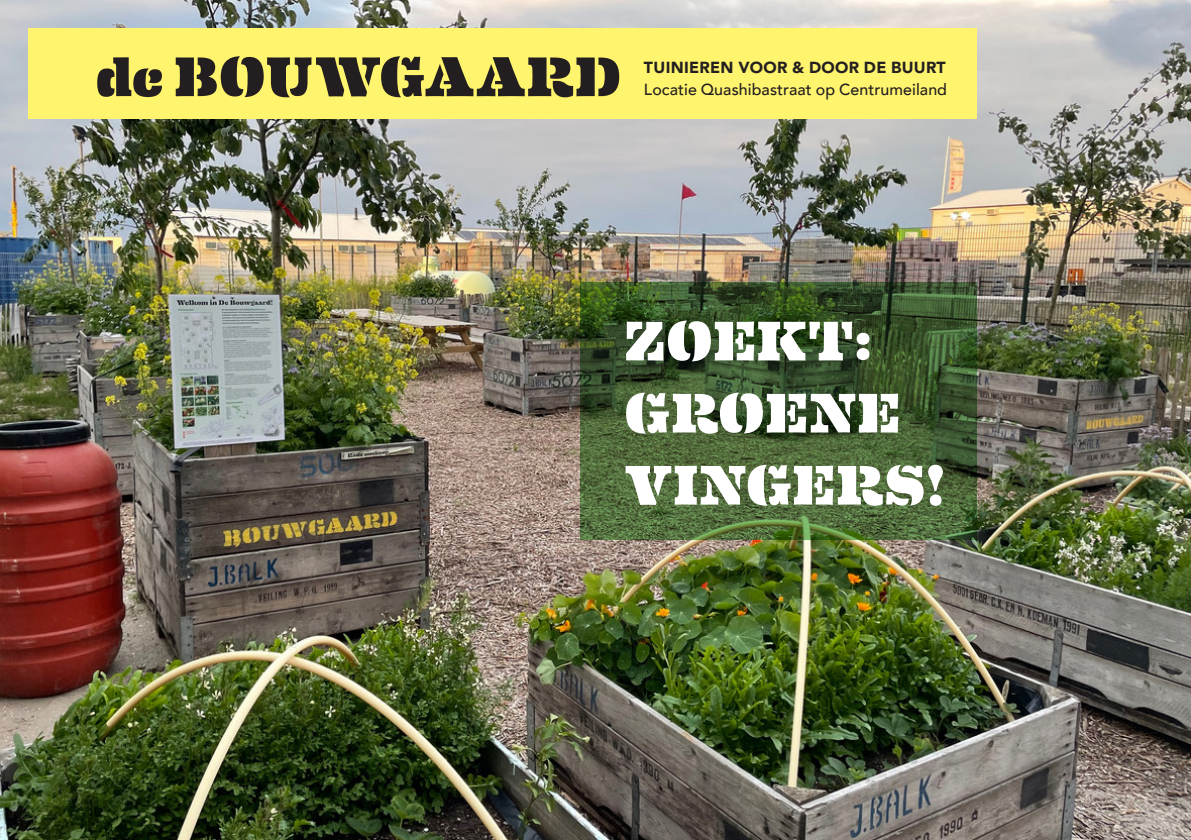
<style>
.page{position:relative;width:1191px;height:840px;background:#fff}
.page>*{position:absolute;margin:0;border:0;box-sizing:border-box;transform-origin:0 0}
.t1{font:56px/72px "Eames Century Modern Stencil";letter-spacing:-.01em;color:#fff}
.t2{font:56px "Eames Century Modern Stencil";letter-spacing:-.02em;color:#231f20}
.t3{font:500 16px "Avenir";letter-spacing:.005em;color:#231f20}
.t4{font:900 16px "Avenir";letter-spacing:.02em;color:#231f20}
</style>
<div class="page">
<img style="left:0;top:0;width:1191px;height:839px">
<div style="left:28px;top:28px;width:948px;height:91px;background:#fff46d"></div>
<svg style="left:579px;top:282px;width:397px;height:257px;background:#415a30"></svg>
<p class="t2" style="left:96px;top:43px;width:527px">de BOUWGAARD</p>
<p class="t4" style="left:644px;top:54px;width:303px">TUINIEREN VOOR &amp; DOOR DE BUURT</p>
<p class="t3" style="left:644px;top:76px;width:305px">Locatie Quashibastraat op Centrumeiland</p>
<p class="t1" style="left:624px;top:305px;width:322px">ZOEKT:<br>GROENE<br>VINGERS!</p>
</div>
